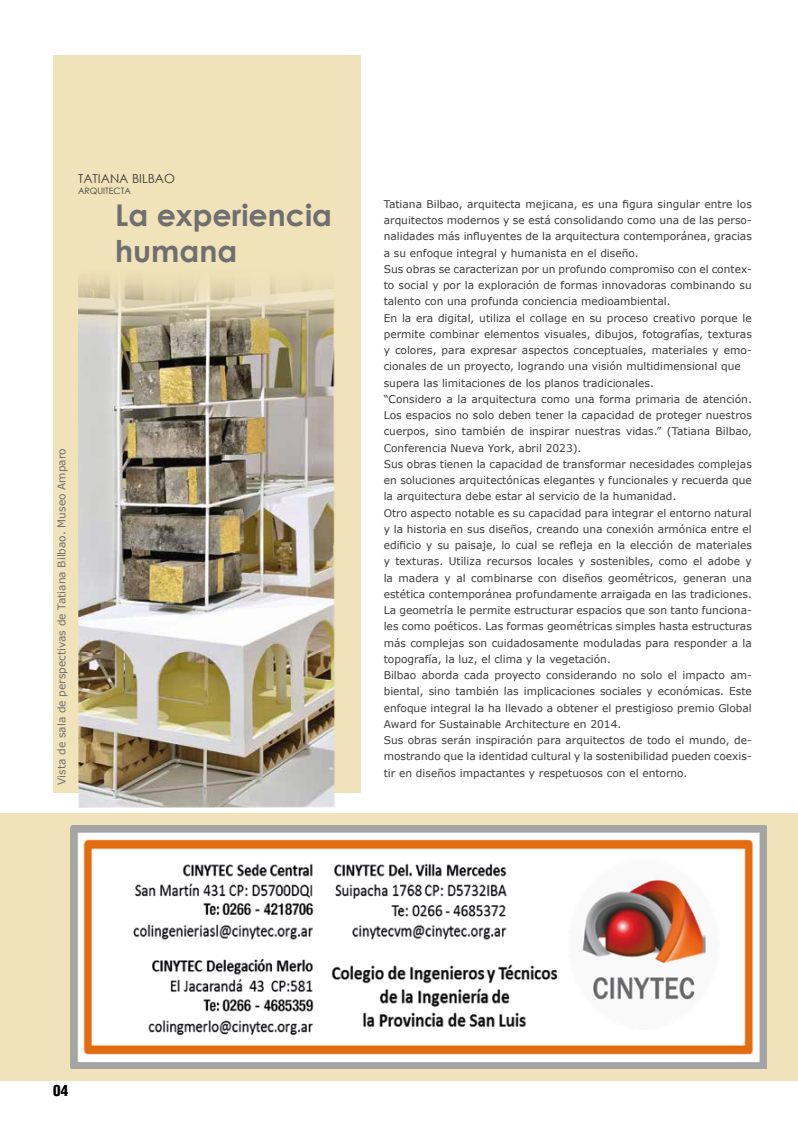
<style>
.page{position:relative;width:798px;height:1134px;background:#fff}
.page>*{position:absolute;margin:0;border:0;box-sizing:border-box;transform-origin:0 0}
.t1{font:700 30px/36px "Century Gothic";color:#706f6f}
.t2{font:900 condensed 15px "Helvetica LT Std";color:#000}
.t3{font:12.5px "Century Gothic";color:#3c3c3b}
.t4{font:10.62px/16.2px "Verdana";color:#3c3c3b}
.t5{font:10.62px "Verdana";color:#706f6f}
.t6{font:8.75px "Century Gothic";color:#3c3c3b}
</style>
<div class="page">
<div style="left:0;top:813px;width:797px;height:268px;background:#f0e2b9"></div>
<img style="left:71px;top:826px;width:694px;height:242px">
<div style="left:53px;top:55px;width:308px;height:738px;background:#f0e2b9"></div>
<img style="left:78px;top:278px;width:257px;height:529px">
<p class="t3" style="left:78px;top:169px;width:99px">TATIANA BILBAO</p>
<p class="t6" style="left:78px;top:184px;width:54px">ARQUITECTA</p>
<h1 class="t1" style="left:115px;top:197px;width:218px">La experiencia humana</h1>
<p class="t5" style="left:55px;top:785px;width:338px;rotate:-90deg">Vista de sala de perspectivas de Tatiana Bilbao. Museo Amparo</p>
<p class="t4" style="left:383px;top:196px;width:369px">Tatiana Bilbao, arquitecta mejicana, es una figura singular entre los arquitectos modernos y se está consolidando como una de las perso&shy;nalidades más influyentes de la arquitectura contemporánea, gracias a su enfoque integral y humanista en el diseño.<br>Sus obras se caracterizan por un profundo compromiso con el contex&shy;to social y por la exploración de formas innovadoras combinando su talento con una profunda conciencia medioambiental.<br>En la era digital, utiliza el collage en su proceso creativo porque le permite combinar elementos visuales, dibujos, fotografías, texturas y colores, para expresar aspectos conceptuales, materiales y emo&shy;cionales de un proyecto, logrando una visión multidimensional que supera las limitaciones de los planos tradicionales.<br>“Considero a la arquitectura como una forma primaria de atención.<br>Los espacios no solo deben tener la capacidad de proteger nuestros cuerpos, sino también de inspirar nuestras vidas.” (Tatiana Bilbao, Conferencia Nueva York, abril 2023).<br>Sus obras tienen la capacidad de transformar necesidades complejas en soluciones arquitectónicas elegantes y funcionales y recuerda que la arquitectura debe estar al servicio de la humanidad.<br>Otro aspecto notable es su capacidad para integrar el entorno natural y la historia en sus diseños, creando una conexión armónica entre el edificio y su paisaje, lo cual se refleja en la elección de materiales y texturas. Utiliza recursos locales y sostenibles, como el adobe y la madera y al combinarse con diseños geométricos, generan una estética contemporánea profundamente arraigada en las tradiciones.<br>La geometría le permite estructurar espacios que son tanto funciona&shy;les como poéticos. Las formas geométricas simples hasta estructuras más complejas son cuidadosamente moduladas para responder a la topografía, la luz, el clima y la vegetación.<br>Bilbao aborda cada proyecto considerando no solo el impacto am&shy;biental, sino también las implicaciones sociales y económicas. Este enfoque integral la ha llevado a obtener el prestigioso premio Global Award for Sustainable Architecture en 2014.<br>Sus obras serán inspiración para arquitectos de todo el mundo, de&shy;mostrando que la identidad cultural y la sostenibilidad pueden coexis&shy;tir en diseños impactantes y respetuosos con el entorno.</p>
<h2 class="t2" style="left:53px;top:1081px;width:16px">04</h2>
</div>
